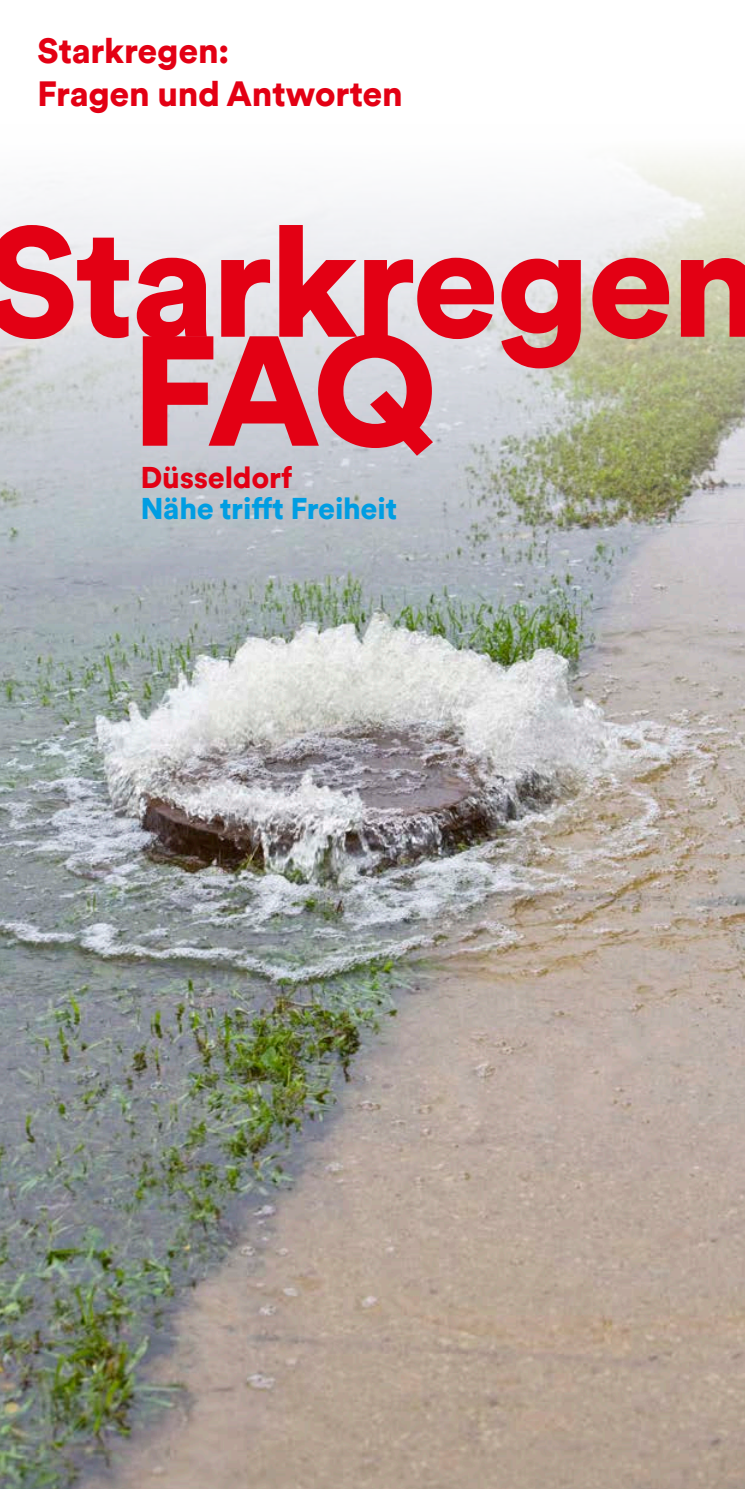
<style>
.page{position:relative;width:745px;height:1489px;background:#fff}
.page>*{position:absolute;margin:0;border:0;box-sizing:border-box;transform-origin:0 0}
.t1{font:900 154.25px/109px "Duesseldorf Circular TT";letter-spacing:-.025em;color:#e30014}
.t2{font:900 35px/42px "Duesseldorf Circular TT";letter-spacing:-.01em;color:#e30014}
.t3{font:900 30px "Duesseldorf Circular TT";letter-spacing:-.01em;color:#009de2}
.t4{font:900 30px "Duesseldorf Circular TT";letter-spacing:-.01em;color:#e30014}
</style>
<div class="page">
<img style="left:0;top:156px;width:744px;height:1332px">
<p class="t2" style="left:37px;top:29px;width:367px">Starkregen:<br>Fragen und Antworten</p>
<h1 class="t1" style="left:130px;top:222px;width:633px;text-indent:-147px">Starkregen<br>FAQ</h1>
<p class="t4" style="left:140px;top:457px;width:153px">Düsseldorf</p>
<p class="t3" style="left:140px;top:487px;width:258px">Nähe trifft Freiheit</p>
</div>
